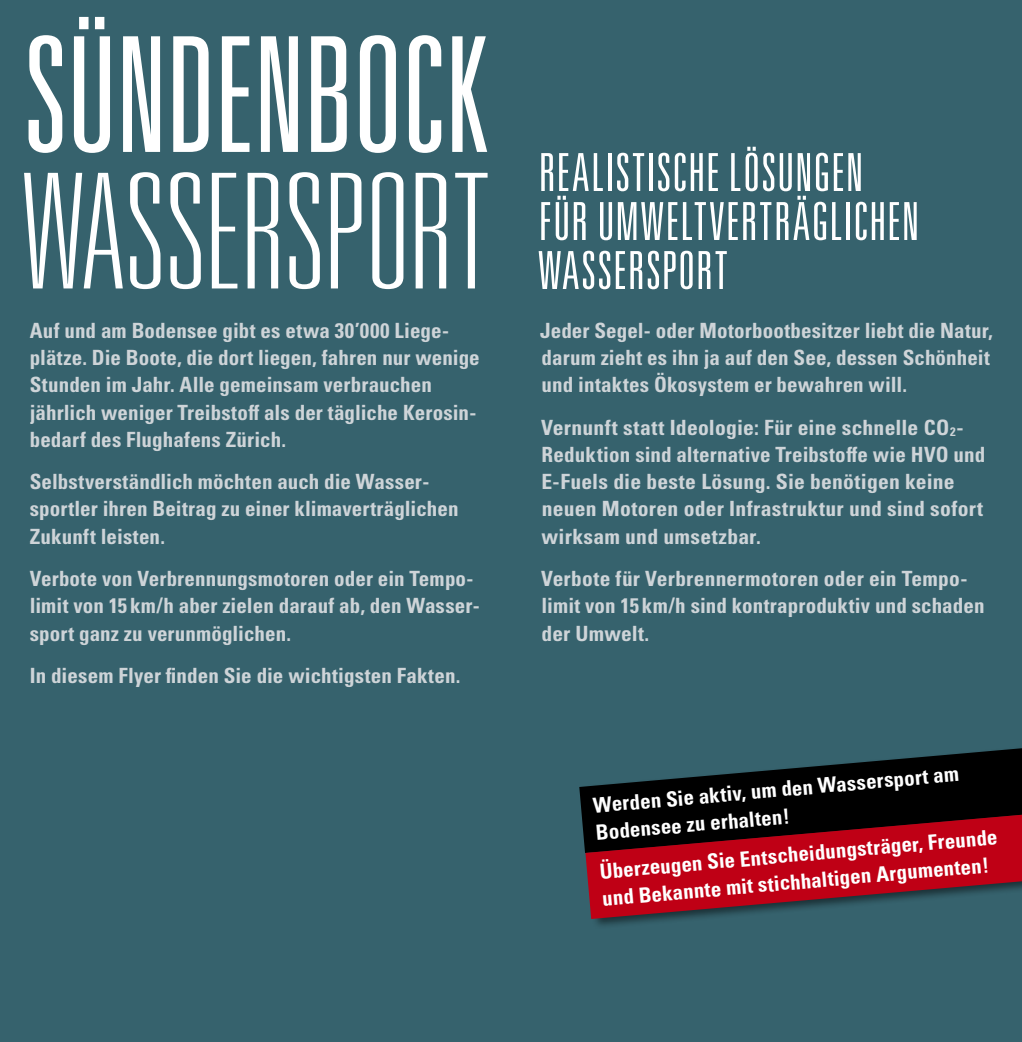
<style>
.page{position:relative;width:1022px;height:1042px;background:#fff}
.page>*{position:absolute;margin:0;border:0;box-sizing:border-box;transform-origin:0 0}
.t1{font:160.12px "Univers LT Pro Thin Ult Cond";letter-spacing:.01em;color:#fff;scale:1.11 1}
.t2{font:160.12px "Univers LT Pro Light Ult Cond";letter-spacing:-.02em;color:#fff}
.t3{font:52.5px/49px "Univers LT Pro Light Ult Cond";letter-spacing:.02em;color:#fff}
.t4{font:700 condensed 21px/27.3px "Univers LT Pro";letter-spacing:.005em;color:#ced4d8}
.t5{font:700 condensed 21px/27.3px "Univers LT Pro";color:#fff}
</style>
<div class="page">
<div style="left:0;top:0;width:526px;height:1042px;background:#36626d"></div>
<div style="left:496px;top:0;width:526px;height:1042px;background:#36626d"></div>
<svg style="left:579px;top:748px;width:443px;height:103px;fill:#000"></svg>
<svg style="left:585px;top:815px;width:437px;height:104px;background:#820f1f"></svg>
<h1 class="t2" style="left:24px;top:1px;width:466px">SÜNDENBOCK</h1>
<h1 class="t1" style="left:24px;top:141px;width:418px">WASSERSPORT</h1>
<p class="t4" style="left:30px;top:316px;width:451px">Auf und am Bodensee gibt es etwa 30’000 Liege&shy;plätze. Die Boote, die dort liegen, fahren nur wenige Stunden im Jahr. Alle gemeinsam verbrauchen jährlich weniger Treibstoff als der tägliche Kerosin&shy;bedarf des Flughafens Zürich.</p>
<p class="t4" style="left:30px;top:468px;width:430px">Selbstverständlich möchten auch die Wasser&shy;sportler ihren Beitrag zu einer klimaverträglichen<br>Zukunft leisten.</p>
<p class="t4" style="left:30px;top:564px;width:452px">Verbote von Verbrennungsmotoren oder ein Tempo&shy;limit von 15 km/h aber zielen darauf ab, den Wasser&shy;sport ganz zu verunmöglichen.</p>
<p class="t4" style="left:30px;top:661px;width:432px">In diesem Flyer finden Sie die wichtigsten Fakten.</p>
<h2 class="t3" style="left:538px;top:147px;width:383px">REALISTISCHE LÖSUNGEN<br>FÜR UMWELTVERTRÄGLICHEN<br>WASSERSPORT</h2>
<p class="t4" style="left:540px;top:316px;width:454px">Jeder Segel- oder Motorbootbesitzer liebt die Natur, darum zieht es ihn ja auf den See, dessen Schönheit und intaktes Ökosystem er bewahren will.</p>
<p class="t4" style="left:541px;top:413px;width:446px">Vernunft statt Ideologie: Für eine schnelle CO<sub>2</sub>- Reduktion sind alternative Treibstoffe wie HVO und E-Fuels die beste Lösung. Sie benötigen keine neuen Motoren oder Infrastruktur und sind sofort wirksam und umsetzbar.</p>
<p class="t4" style="left:541px;top:564px;width:445px">Verbote für Verbrennermotoren oder ein Tempo&shy;limit von 15 km/h sind kontraproduktiv und schaden der Umwelt.</p>
<p class="t5" style="left:592px;top:791px;width:369px;rotate:-5deg">Werden Sie aktiv, um den Wassersport am<br>Bodensee zu erhalten!</p>
<p class="t5" style="left:599px;top:857px;width:401px;rotate:-5deg">Überzeugen Sie Entscheidungsträger, Freunde und Bekannte mit stichhaltigen Argumenten!</p>
</div>
